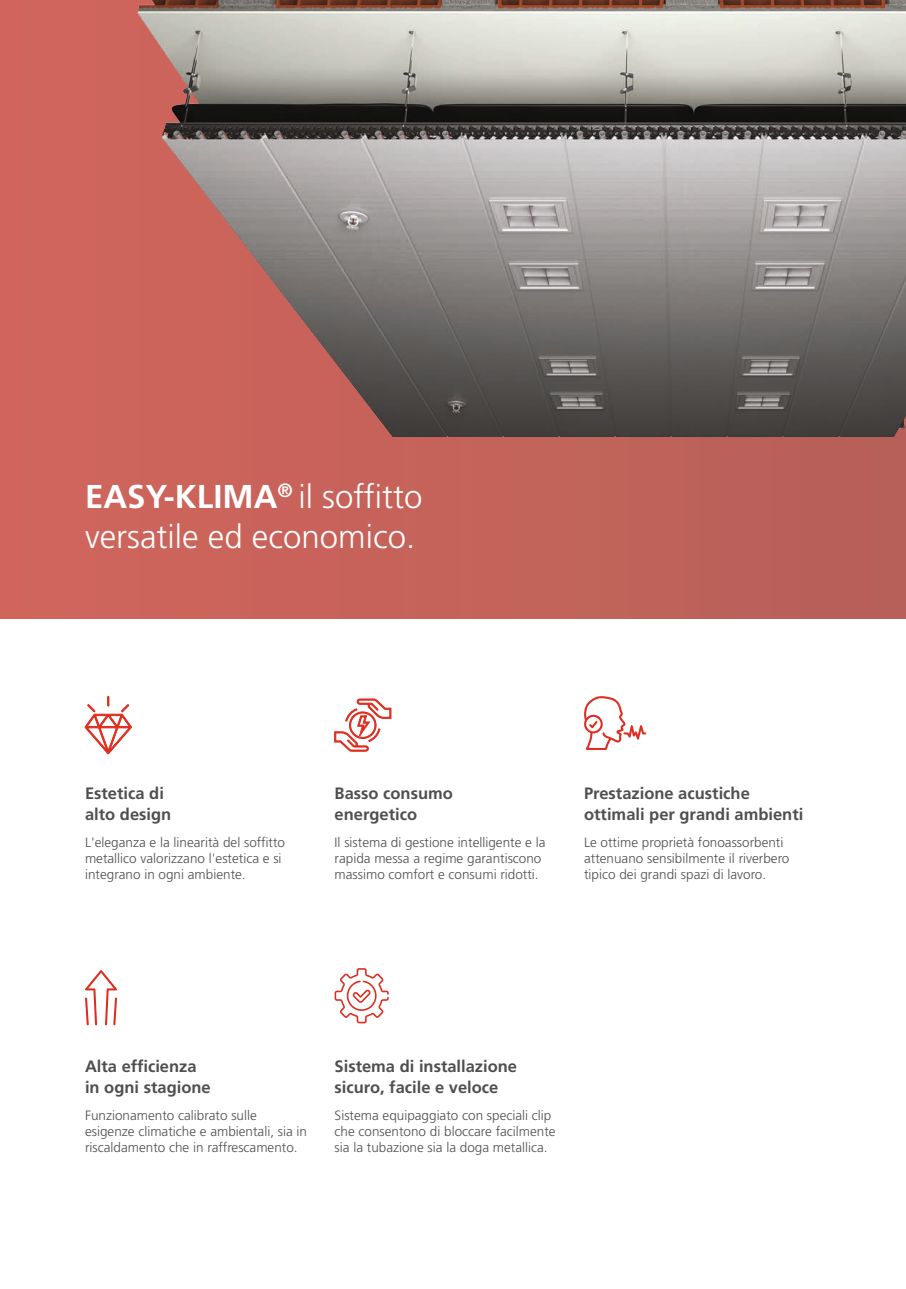
<style>
.page{position:relative;width:906px;height:1289px;background:#fff}
.page>*{position:absolute;margin:0;border:0;box-sizing:border-box;transform-origin:0 0}
.t1{font:700 33px "Frutiger LT Pro";color:#fff}
.t2{font:300 33px "Frutiger LT Pro";color:#fff}
.t3{font:700 16.5px/21px "Frutiger LT Pro";color:#504f4f}
.t4{font:300 13.5px/16.2px "Frutiger LT Pro";color:#504f4f}
.s1{font-weight:300}
</style>
<div class="page">
<div style="left:0;top:0;width:906px;height:619px;background:linear-gradient(to right,#d2655b,#b76059)"></div>
<img style="left:120px;top:0;width:786px;height:511px">
<svg style="left:584px;top:696px;width:62px;height:54px"></svg>
<svg style="left:334px;top:698px;width:57px;height:53px"></svg>
<svg style="left:84px;top:696px;width:48px;height:58px"></svg>
<svg style="left:334px;top:968px;width:55px;height:55px"></svg>
<svg style="left:85px;top:970px;width:32px;height:55px"></svg>
<p class="t1" style="left:85px;top:477px;width:339px">EASY-KLIMA<sup>®</sup> <span class="s1">il soffitto</span></p>
<p class="t2" style="left:85px;top:517px;width:331px">versatile ed economico.</p>
<p class="t3" style="left:85px;top:782px;width:80px">Estetica di</p>
<p class="t3" style="left:85px;top:803px;width:88px">alto design</p>
<p class="t4" style="left:85px;top:834px;width:202px">L'eleganza e la linearità del soffitto metallico valorizzano l'estetica e si integrano in ogni ambiente.</p>
<p class="t3" style="left:334px;top:782px;width:120px">Basso consumo</p>
<p class="t3" style="left:334px;top:803px;width:84px">energetico</p>
<p class="t4" style="left:334px;top:834px;width:212px">Il sistema di gestione intelligente e la rapida messa a regime garantiscono massimo comfort e consumi ridotti.</p>
<p class="t3" style="left:584px;top:782px;width:167px">Prestazione acustiche</p>
<p class="t3" style="left:584px;top:803px;width:221px">ottimali per grandi ambienti</p>
<p class="t4" style="left:584px;top:834px;width:207px">Le ottime proprietà fonoassorbenti attenuano sensibilmente il riverbero tipico dei grandi spazi di lavoro.</p>
<p class="t3" style="left:85px;top:1055px;width:113px">Alta efficienza</p>
<p class="t3" style="left:85px;top:1076px;width:127px">in ogni stagione</p>
<p class="t4" style="left:85px;top:1106px;width:223px">Funzionamento calibrato sulle esigenze climatiche e ambientali, sia in riscaldamento che in raffrescamento.</p>
<p class="t3" style="left:334px;top:1055px;width:184px">Sistema di installazione sicuro, facile e veloce</p>
<p class="t4" style="left:334px;top:1106px;width:223px">Sistema equipaggiato con speciali clip che consentono di bloccare facilmente sia la tubazione sia la doga metallica.</p>
</div>
